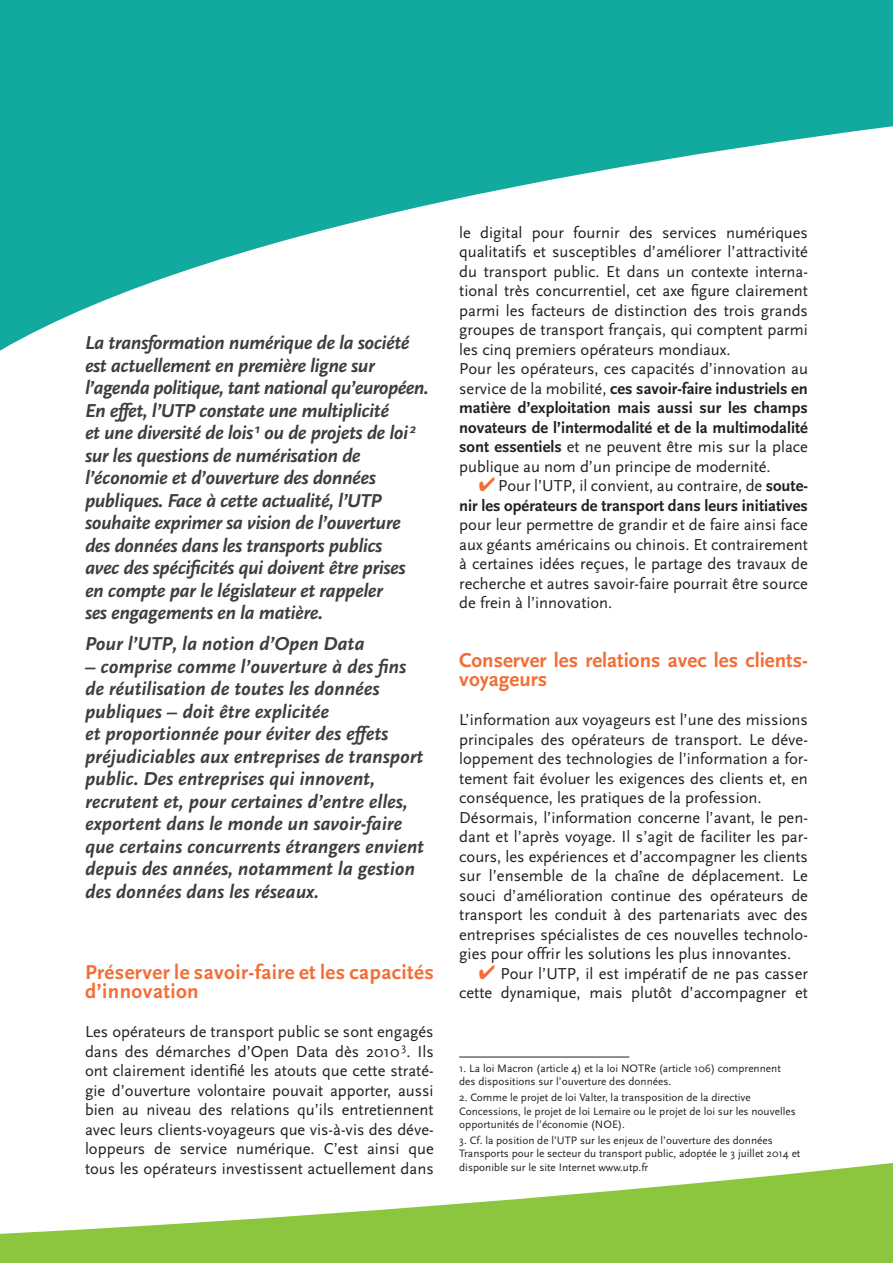
<style>
.page{position:relative;width:893px;height:1263px;background:#fff}
.page>*{position:absolute;margin:0;border:0;box-sizing:border-box;transform-origin:0 0}
.Titre{font:700 21px/19.5px "Scala Sans";letter-spacing:.02em;color:#f26e35}
.Texte_courant{font:700 21px/19.5px "Scala Sans";color:#f26e35}
.Texte_courant-2{font:italic 700 19.5px/22.5px "Scala Sans";letter-spacing:-.02em;color:#3e3e3f}
.Texte_courant-3{font:italic 700 19.5px/22.5px "Scala Sans";color:#3e3e3f}
.Texte_courant-4{font:16.5px/19.5px "Scala Sans";color:#231f20;text-align:justify}
.t1{font:11.25px/13.5px "Scala Sans";color:#231f20}
.s1{font-weight:700}
.s2{color:#f26e35}
</style>
<div class="page">
<svg style="left:0;top:0;width:893px;height:351px;fill:#12a99e"></svg>
<svg style="left:0;top:1056px;width:893px;height:207px"></svg>
<hr style="left:459px;top:1057px;width:170px;height:1px;background:#231f20">
<p class="Texte_courant-2" style="left:85px;top:332px;width:345px">La transformation numérique de la société est actuellement en première ligne sur l’agenda politique, tant national qu’européen.<br>En effet, l’UTP constate une multiplicité<br>et une diversité de lois<sup>1</sup> ou de projets de loi <sup>2 </sup>sur les questions de numérisation de l’économie et d’ouverture des données publiques. Face à cette actualité, l’UTP souhaite exprimer sa vision de l’ouverture des données dans les transports publics<br>avec des spécificités qui doivent être prises en compte par le législateur et rappeler<br>ses engagements en la matière.</p>
<p class="Texte_courant-3" style="left:85px;top:633px;width:281px">Pour l’UTP, la notion d’Open Data</p>
<p class="Texte_courant-3" style="left:85px;top:656px;width:340px">– comprise comme l’ouverture à des fins de réutilisation de toutes les données publiques – doit être explicitée<br>et proportionnée pour éviter des effets préjudiciables aux entreprises de transport public. Des entreprises qui innovent, recrutent et, pour certaines d’entre elles, exportent dans le monde un savoir-faire que certains concurrents étrangers envient depuis des années, notamment la gestion des données dans les réseaux.</p>
<p class="Titre" style="left:85px;top:963px;width:350px">Préserver le savoir-faire et les capacités d’innovation</p>
<p class="Texte_courant-4" style="left:85px;top:1022px;width:350px">Les opérateurs de transport public se sont engagés dans des démarches d’Open Data dès 2010 <sup>3</sup>. Ils ont clairement identifié les atouts que cette straté&shy;gie d’ouverture volontaire pouvait apporter, aussi bien au niveau des relations qu’ils entretiennent avec leurs clients-voyageurs que vis-à-vis des déve&shy;loppeurs de service numérique. C’est ainsi que tous les opérateurs investissent actuellement dans</p>
<p class="Texte_courant-4" style="left:459px;top:223px;width:350px">le digital pour fournir des services numériques qualitatifs et susceptibles d’améliorer l’attractivité du transport public. Et dans un contexte interna&shy;tional très concurrentiel, cet axe figure clairement parmi les facteurs de distinction des trois grands groupes de transport français, qui comptent parmi les cinq premiers opérateurs mondiaux.</p>
<p class="Texte_courant-4" style="left:459px;top:359px;width:350px">Pour les opérateurs, ces capacités d’innovation au service de la mobilité, <span class="s1">ces savoir-faire industriels en matière d’exploitation mais aussi sur les champs novateurs de l’intermodalité et de la multimodalité sont essentiels</span> et ne peuvent être mis sur la place publique au nom d’un principe de modernité.</p>
<p class="Texte_courant-4" style="left:459px;top:476px;width:350px;text-indent:20px"><span class="s2">✔</span> Pour l’UTP, il convient, au contraire, de <span class="s1">soute&shy;nir les opérateurs de transport dans leurs initiatives </span>pour leur permettre de grandir et de faire ainsi face aux géants américains ou chinois. Et contrairement à certaines idées reçues, le partage des travaux de recherche et autres savoir-faire pourrait être source de frein à l’innovation.</p>
<p class="Texte_courant" style="left:459px;top:651px;width:350px">Conserver les relations avec les clients&shy;voyageurs</p>
<p class="Texte_courant-4" style="left:459px;top:710px;width:350px">L’information aux voyageurs est l’une des missions principales des opérateurs de transport. Le déve&shy;loppement des technologies de l’information a for&shy;tement fait évoluer les exigences des clients et, en conséquence, les pratiques de la profession.</p>
<p class="Texte_courant-4" style="left:459px;top:808px;width:350px">Désormais, l’information concerne l’avant, le pen&shy;dant et l’après voyage. Il s’agit de faciliter les par&shy;cours, les expériences et d’accompagner les clients sur l’ensemble de la chaîne de déplacement. Le souci d’amélioration continue des opérateurs de transport les conduit à des partenariats avec des entreprises spécialistes de ces nouvelles technolo&shy;gies pour offrir les solutions les plus innovantes.</p>
<p class="Texte_courant-4" style="left:459px;top:964px;width:350px;text-align:right"><span class="s2">✔</span> Pour l’UTP, il est impératif de ne pas casser cette dynamique, mais plutôt d’accompagner et</p>
<p class="t1" style="left:459px;top:1062px;width:323px">1. La loi Macron (article 4) et la loi NOTRe (article 106) comprennent des dispositions sur l’ouverture des données.</p>
<p class="t1" style="left:459px;top:1091px;width:338px">2. Comme le projet de loi Valter, la transposition de la directive<br>Concessions, le projet de loi Lemaire ou le projet de loi sur les nouvelles opportunités de l’économie (NOE).</p>
<p class="t1" style="left:459px;top:1133px;width:343px">3. Cf. la position de l’UTP sur les enjeux de l’ouverture des données<br>Transports pour le secteur du transport public, adoptée le 3 juillet 2014 et disponible sur le site Internet www.utp.fr</p>
</div>
